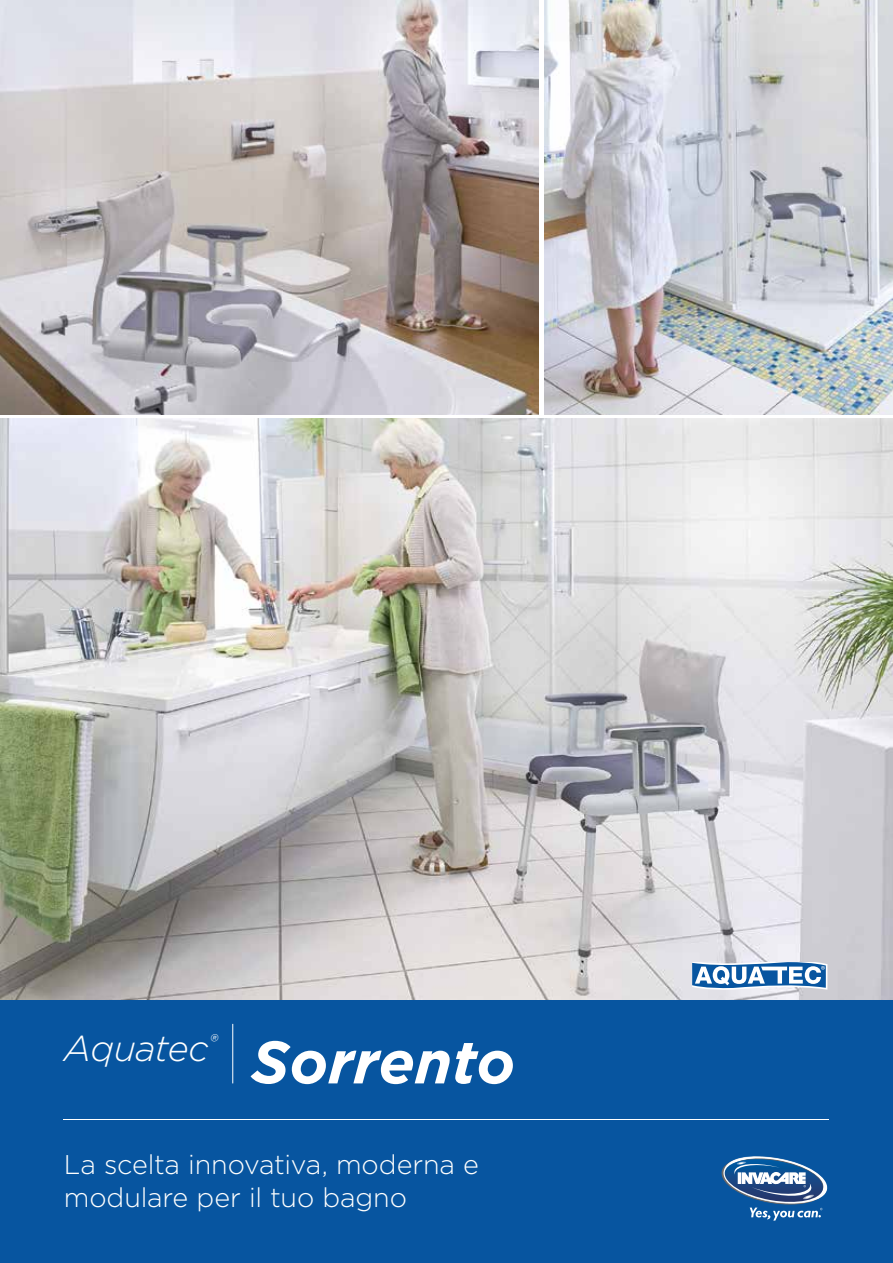
<style>
.page{position:relative;width:893px;height:1263px;background:#fff}
.page>*{position:absolute;margin:0;border:0;box-sizing:border-box;transform-origin:0 0}
.t1{font:italic 700 60px "Gotham";color:#fff}
.t2{font:italic 300 36px "Gotham";letter-spacing:-.015em;color:#fff}
.t3{font:300 27px/33px "Gotham";letter-spacing:-.005em;color:#fff}
</style>
<div class="page">
<div style="left:0;top:999px;width:893px;height:264px;background:#0755a0"></div>
<hr style="left:64px;top:1119px;width:765px;height:1px;background:#fff">
<svg style="left:721px;top:1156px;width:106px;height:64px"></svg>
<hr style="left:232px;top:1024px;width:1px;height:59px;background:#fff">
<img style="left:0;top:419px;width:893px;height:580px">
<img style="left:544px;top:0;width:349px;height:415px">
<img style="left:0;top:0;width:538px;height:415px">
<svg style="left:693px;top:963px;width:134px;height:27px"></svg>
<h2 class="t2" style="left:64px;top:1026px;width:155px">Aquatec<sup>®</sup></h2>
<h1 class="t1" style="left:251px;top:1022px;width:266px">Sorrento</h1>
<p class="t3" style="left:64px;top:1147px;width:417px">La scelta innovativa, moderna e modulare per il tuo bagno</p>
</div>
